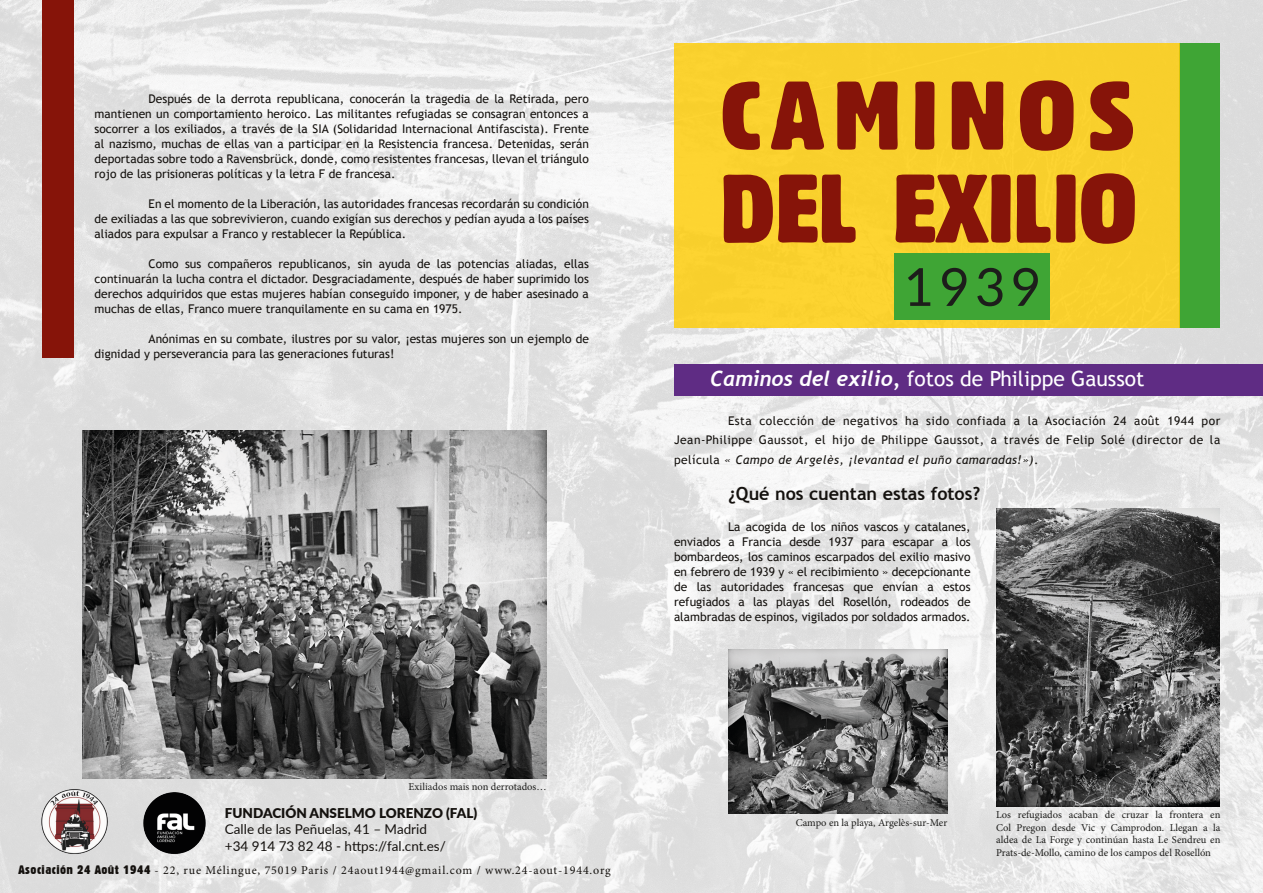
<style>
.page{position:relative;width:1263px;height:893px;background:#fff}
.page>*{position:absolute;margin:0;border:0;box-sizing:border-box;transform-origin:0 0}
.t1{font:94.5px "Gothic 821 Condensed BT";letter-spacing:-.01em;color:#861409;scale:1.25 1}
.t2{font:94.5px "Gothic 821 Condensed BT";letter-spacing:.085em;color:#861409;scale:1.25 1}
.t3{font:52.5px "Lato";color:#1d1d1b}
.t4{font:21px "Trebuchet MS";color:#fff}
.t5{font:700 18px "Trebuchet MS";color:#14110e}
.t6{font:13.5px "Lato";color:#14110e}
.t7{font:900 13.5px "Lato";color:#14110e}
.t8{font:12px/15px "Trebuchet MS";color:#14110e;text-align:justify}
.t9{font:12px "Minion Pro";letter-spacing:.07em;color:#14110e}
.t10{font:10.5px/12.6px "Minion Pro";color:#1d1d1b;text-align:justify}
.s1{font-family:"Trebuchet";font-weight:700;font-style:italic}
.s2{font-style:italic}
.s3{font-family:"Gothic 821 Condensed BT"}
</style>
<div class="page">
<img style="left:0;top:0;width:1263px;height:893px">
<div style="left:674px;top:364px;width:589px;height:31px;background:#5f2c84"></div>
<div style="left:43px;top:0;width:31px;height:357px;background:#861409"></div>
<div style="left:1179px;top:43px;width:41px;height:285px;background:#3fa535"></div>
<div style="left:674px;top:43px;width:505px;height:285px;background:#f9d02d"></div>
<div style="left:894px;top:253px;width:156px;height:66px;background:#3fa535"></div>
<img style="left:142px;top:791px;width:64px;height:63px">
<img style="left:83px;top:430px;width:464px;height:348px">
<img style="left:996px;top:508px;width:223px;height:298px">
<img style="left:728px;top:650px;width:219px;height:164px">
<img style="left:40px;top:788px;width:68px;height:66px">
<p class="t8" style="left:95px;top:91px;width:496px;text-indent:54px">Después de la derrota republicana, conocerán la tragedia de la Retirada, pero mantienen un comportamiento heroico. Las militantes refugiadas se consagran entonces a socorrer a los exiliados, a través de la SIA (Solidaridad Internacional Antifascista). Frente al nazismo, muchas de ellas van a participar en la Resistencia francesa. Detenidas, serán deportadas sobre todo a Ravensbrück, donde, como resistentes francesas, llevan el triángulo rojo de las prisioneras políticas y la letra F de francesa.</p>
<p class="t8" style="left:95px;top:196px;width:496px;text-indent:54px">En el momento de la Liberación, las autoridades francesas recordarán su condición de exiliadas a las que sobrevivieron, cuando exigían sus derechos y pedían ayuda a los países aliados para expulsar a Franco y restablecer la República.</p>
<p class="t8" style="left:95px;top:256px;width:496px;text-indent:54px">Como sus compañeros republicanos, sin ayuda de las potencias aliadas, ellas continuarán la lucha contra el dictador. Desgraciadamente, después de haber suprimido los derechos adquiridos que estas mujeres habían conseguido imponer, y de haber asesinado a muchas de ellas, Franco muere tranquilamente en su cama en 1975.</p>
<p class="t8" style="left:95px;top:331px;width:496px;text-indent:54px">Anónimas en su combate, ilustres por su valor, ¡estas mujeres son un ejemplo de dignidad y perseverancia para las generaciones futuras!</p>
<p class="t2" style="left:720px;top:59px;width:335px">CAMINOS</p>
<p class="t1" style="left:720px;top:152px;width:336px">DEL EXILIO</p>
<p class="t3" style="left:903px;top:249px;width:139px">1939</p>
<p class="t4" style="left:710px;top:366px;width:436px"><span class="s1">Caminos del exilio,</span> fotos de Philippe Gaussot</p>
<p class="t8" style="left:674px;top:411px;width:548px;line-height:19.5px;text-indent:54px">Esta colección de negativos ha sido confiada a la Asociación 24 août 1944 por Jean‑Philippe Gaussot, el hijo de Philippe Gaussot, a través de Felip Solé (director de la película <span class="s2">« Campo de Argelès, ¡levantad el puño camaradas!»)</span>.</p>
<p class="t5" style="left:728px;top:482px;width:254px">¿Qué nos cuentan estas fotos?</p>
<p class="t8" style="left:674px;top:519px;width:298px;text-indent:54px">La acogida de los niños vascos y catalanes, enviados a Francia desde 1937 para escapar a los bombardeos, los caminos escarpados del exilio masivo en febrero de 1939 y « el recibimiento » decepcionante de las autoridades francesas que envían a estos refugiados a las playas del Rosellón, rodeados de alambradas de espinos, vigilados por soldados armados.</p>
<p class="t10" style="left:409px;top:780px;width:140px">Exiliados mais non derrotados…</p>
<p class="t7" style="left:225px;top:803px;width:254px">FUNDACIÓN ANSELMO LORENZO (FAL)</p>
<p class="t6" style="left:225px;top:820px;width:204px">Calle de las Peñuelas, 41 – Madrid</p>
<p class="t6" style="left:225px;top:836px;width:222px">+34 914 73 82 48 - https://fal.cnt.es/</p>
<p class="t9" style="left:19px;top:863px;width:594px"><span class="s3">Asociación 24 Août 1944</span> - 22, rue Mélingue, 75019 Paris / 24aout1944@gmail.com / www.24-aout-1944.org</p>
<p class="t10" style="left:796px;top:816px;width:153px">Campo en la playa, Argelès-sur-Mer</p>
<p class="t10" style="left:996px;top:808px;width:226px">Los refugiados acaban de cruzar la frontera en Col Pregon desde Vic y Camprodon. Llegan a la aldea de La Forge y continúan hasta Le Sendreu en Prats‑de‑Mollo, camino de los campos del Rosellón</p>
</div>
